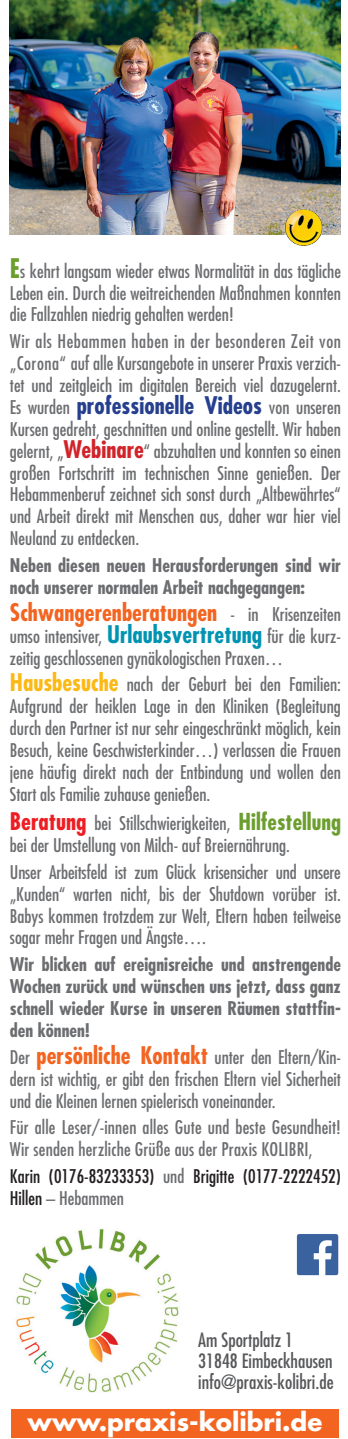
<style>
.page{position:relative;width:348px;height:1439px;background:#fff}
.page>*{position:absolute;margin:0;border:0;box-sizing:border-box;transform-origin:0 0}
.t1{font:700 24.5px "Futura";color:#fff}
.t2{font:700 condensed 23.62px "Futura";color:#253f8e}
.t3{font:700 condensed 23.62px "Futura";color:#f36421}
.t4{font:condensed 19.25px/21px "Futura";color:#57585a}
.t5{font:condensed 18.38px/21.9px "Futura";color:#6c6d70;text-align:justify}
.t6{font:700 condensed 18.38px/21.9px "Futura";color:#6c6d70}
.t7{font:condensed 18.38px/21.9px "Futura";color:#231f20}
.s1{font-weight:700;font-size:26.25px;color:#6c9e2f}
.s2{font-weight:400;font-size:18.38px;color:#6c6d70}
.s3{font-weight:700;font-size:23.62px;color:#d1232a}
.s4{font-weight:700;font-size:23.62px;color:#0093b2}
.s5{font-weight:700;font-size:23.62px;color:#fcb814}
.s6{font-weight:700;font-size:23.62px;color:#ee1d23}
.s7{font-weight:700;font-size:22.75px;color:#6c9e2f}
.s8{font-weight:700;font-size:23.62px;color:#f36421}
.s9{color:#6c6d70}
</style>
<div class="page">
<img style="left:10px;top:0;width:330px;height:234px">
<div style="left:11px;top:1409px;width:327px;height:29px;background:#f36421"></div>
<img style="left:296px;top:1234px;width:42px;height:42px">
<img style="left:16px;top:1228px;width:163px;height:165px">
<img style="left:271px;top:201px;width:60px;height:45px">
<p class="t5" style="left:10px;top:259px;width:332px"><span class="s1">E</span>s kehrt langsam wieder etwas Normalität in das tägliche Leben ein. Durch die weitreichenden Maßnahmen konnten die Fallzahlen niedrig gehalten werden!</p>
<p class="t5" style="left:10px;top:330px;width:332px">Wir als Hebammen haben in der besonderen Zeit von „Corona“ auf alle Kursangebote in unserer Praxis verzich&shy;tet und zeitgleich im digitalen Bereich viel dazugelernt.</p>
<p class="t2" style="left:10px;top:390px;width:332px"><span class="s2">Es wurden</span> professionelle Videos <span class="s2">von unseren</span></p>
<p class="t5" style="left:10px;top:418px;width:332px">Kursen gedreht, geschnitten und online gestellt. Wir haben gelernt, „<span class="s3">Webinare</span>“ abzuhalten und konnten so einen großen Fortschritt im technischen Sinne genießen. Der Hebammenberuf zeichnet sich sonst durch „Altbewährtes“ und Arbeit direkt mit Menschen aus, daher war hier viel Neuland zu entdecken.</p>
<p class="t6" style="left:10px;top:554px;width:332px">Neben diesen neuen Herausforderungen sind wir noch unserer normalen Arbeit nachgegangen:</p>
<p class="t3" style="left:10px;top:597px;width:332px">Schwangerenberatungen <span class="s2">- in Krisenzeiten</span></p>
<p class="t5" style="left:10px;top:624px;width:332px">umso intensiver, <span class="s4">Urlaubsvertretung</span> für die kurz&shy;zeitig geschlossenen gynäkologischen Praxen…</p>
<p class="t5" style="left:10px;top:673px;width:332px"><span class="s5">Hausbesuche</span> nach der Geburt bei den Familien:<br>Aufgrund der heiklen Lage in den Kliniken (Begleitung durch den Partner ist nur sehr eingeschränkt möglich, kein Besuch, keine Geschwisterkinder…) verlassen die Frauen jene häufig direkt nach der Entbindung und wollen den Start als Familie zuhause genießen.</p>
<p class="t5" style="left:10px;top:812px;width:332px"><span class="s6">Beratung</span> bei Stillschwierigkeiten, <span class="s7">Hilfestellung </span>bei der Umstellung von Milch- auf Breiernährung.</p>
<p class="t5" style="left:10px;top:860px;width:332px">Unser Arbeitsfeld ist zum Glück krisensicher und unsere „Kunden“ warten nicht, bis der Shutdown vorüber ist.<br>Babys kommen trotzdem zur Welt, Eltern haben teilweise sogar mehr Fragen und Ängste….</p>
<p class="t6" style="left:10px;top:953px;width:332px;text-align:justify">Wir blicken auf ereignisreiche und anstrengende Wochen zurück und wünschen uns jetzt, dass ganz schnell wieder Kurse in unseren Räumen stattfin&shy;den können!</p>
<p class="t5" style="left:10px;top:1045px;width:332px">Der <span class="s8">persönliche Kontakt</span> unter den Eltern/Kin&shy;dern ist wichtig, er gibt den frischen Eltern viel Sicherheit und die Kleinen lernen spielerisch voneinander.</p>
<p class="t5" style="left:10px;top:1116px;width:332px">Für alle Leser/-innen alles Gute und beste Gesundheit!<br>Wir senden herzliche Grüße aus der Praxis KOLIBRI,</p>
<p class="t7" style="left:10px;top:1165px;width:332px">Karin (0176-83233353) <span class="s9">und</span> Brigitte (0177-2222452)<br>Hillen <span class="s9">– Hebammen</span></p>
<p class="t4" style="left:198px;top:1329px;width:96px">Am Sportplatz 1</p>
<p class="t4" style="left:198px;top:1350px;width:137px">31848 Eimbeckhausen info@praxis-kolibri.de</p>
<p class="t1" style="left:28px;top:1404px;width:296px">www.praxis-kolibri.de</p>
</div>
